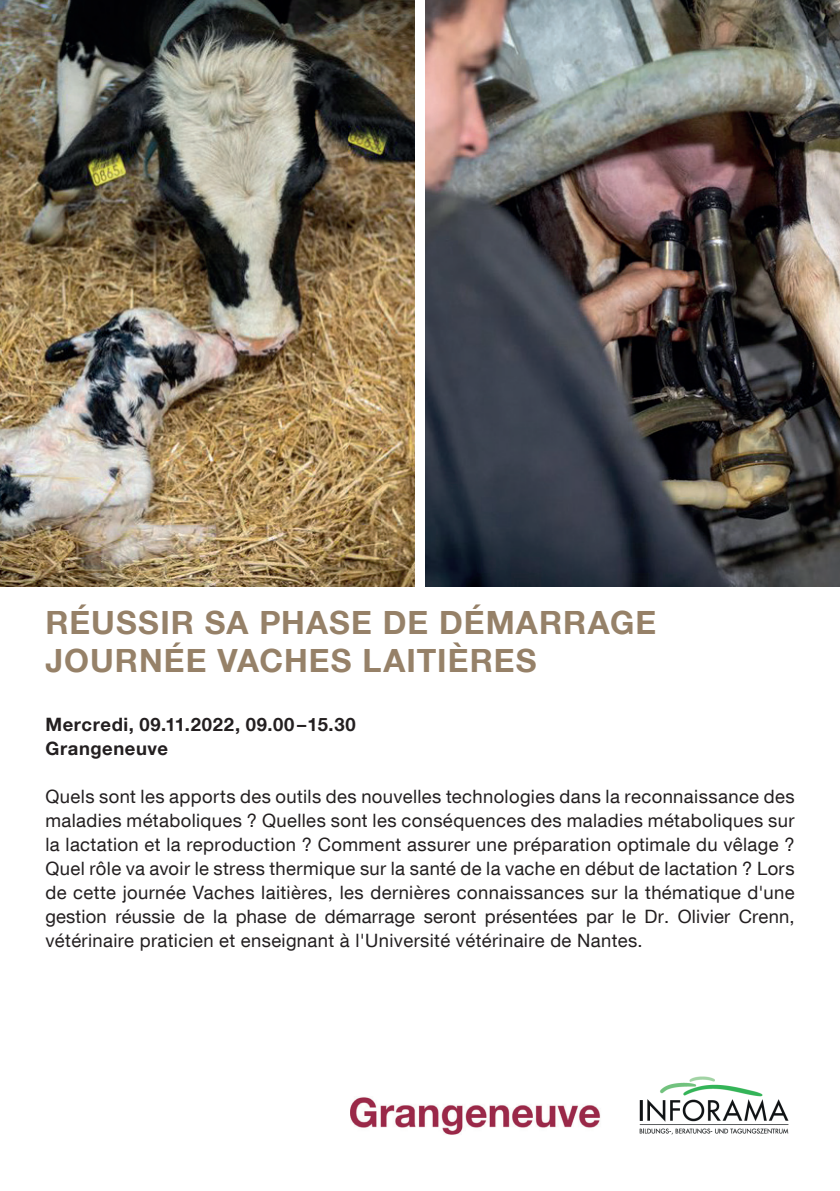
<style>
.page{position:relative;width:840px;height:1191px;background:#fff}
.page>*{position:absolute;margin:0;border:0;box-sizing:border-box;transform-origin:0 0}
.t1{font:700 32px/38.4px "Helvetica Neue LT Com";letter-spacing:.035em;color:#968168}
.t2{font:18.4px/24px "Helvetica Neue LT Com";letter-spacing:.02em;color:#231f20;text-align:justify}
.t3{font:700 18.4px/24px "Helvetica Neue LT Com";letter-spacing:.03em;color:#231f20}
</style>
<div class="page">
<img style="left:639px;top:1076px;width:150px;height:59px">
<img style="left:0;top:0;width:414px;height:587px">
<img style="left:425px;top:0;width:414px;height:586px">
<img style="left:351px;top:1097px;width:250px;height:38px">
<h1 class="t1" style="left:45px;top:602px;width:612px">RÉUSSIR SA PHASE DE DÉMARRAGE<br>JOURNÉE VACHES LAITIÈRES</h1>
<p class="t3" style="left:45px;top:711px;width:311px">Mercredi, 09.11.2022, 09.00 –15.30<br>Grangeneuve</p>
<p class="t2" style="left:45px;top:784px;width:750px">Quels sont les apports des outils des nouvelles technologies dans la reconnaissance des maladies métaboliques ? Quelles sont les conséquences des maladies métaboliques sur la lactation et la reproduction ? Comment assurer une préparation optimale du vêlage ?<br>Quel rôle va avoir le stress thermique sur la santé de la vache en début de lactation ? Lors de cette journée Vaches laitières, les dernières connaissances sur la thématique d'une gestion réussie de la phase de démarrage seront présentées par le Dr. Olivier Crenn, vétérinaire praticien et enseignant à l'Université vétérinaire de Nantes.</p>
</div>
